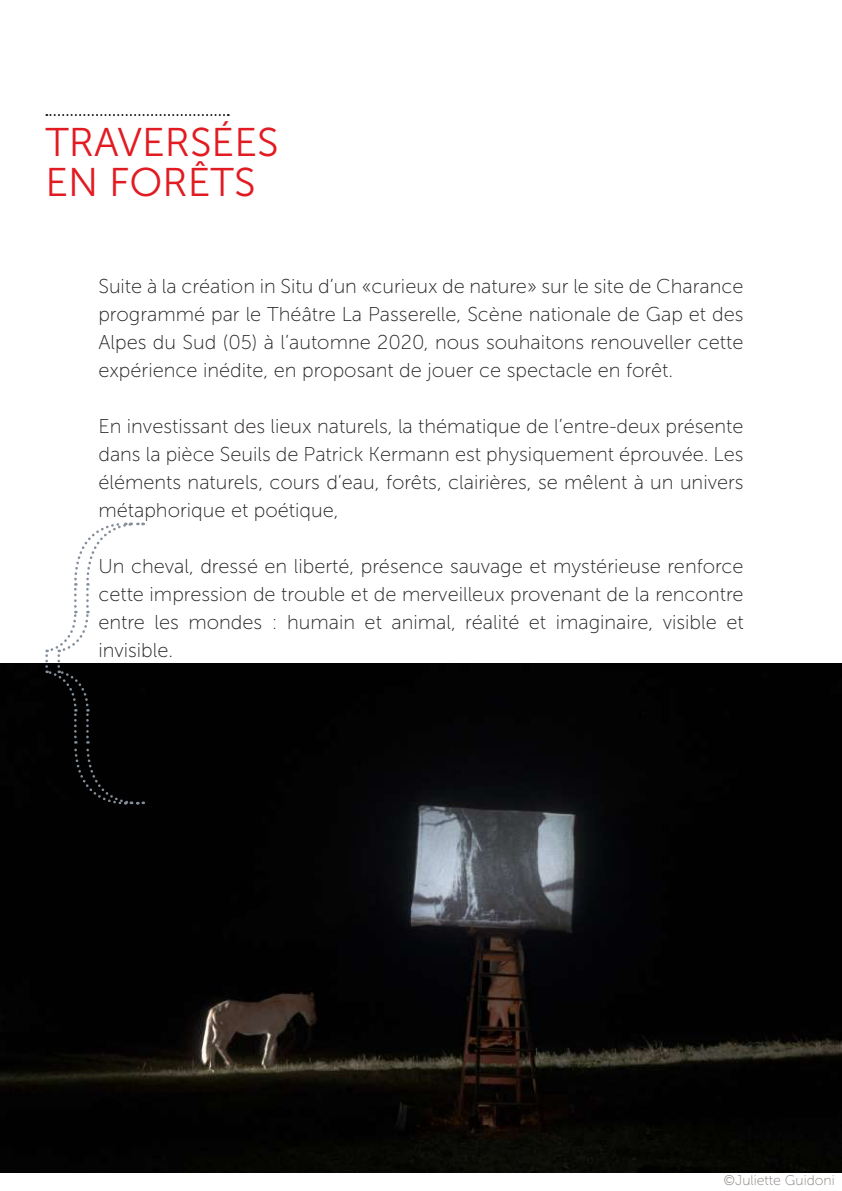
<style>
.page{position:relative;width:842px;height:1191px;background:#fff}
.page>*{position:absolute;margin:0;border:0;box-sizing:border-box;transform-origin:0 0}
.t1{font:40px/40px "Museo Sans 300";color:#e21a21}
.t2{font:20px/28px "Museo Sans 100";color:#231f20;text-align:justify}
.t3{font:14px "Museo Sans 100";color:#867f7c}
</style>
<div class="page">
<img style="left:0;top:663px;width:842px;height:509px">
<svg style="left:45px;top:522px;width:99px;height:283px"></svg>
<svg style="left:46px;top:114px;width:183px;height:2px"></svg>
<h1 class="t1" style="left:45px;top:123px;width:235px">TRAVERSÉES<br>EN FORÊTS</h1>
<p class="t2" style="left:98px;top:272px;width:647px">Suite à la création in Situ d’un «curieux de nature» sur le site de Charance programmé par le Théâtre La Passerelle, Scène nationale de Gap et des Alpes du Sud (05) à l’automne 2020, nous souhaitons renouveller cette expérience inédite, en proposant de jouer ce spectacle en forêt.</p>
<p class="t2" style="left:98px;top:412px;width:647px">En investissant des lieux naturels, la thématique de l’entre-deux présente dans la pièce Seuils de Patrick Kermann est physiquement éprouvée. Les éléments naturels, cours d’eau, forêts, clairières, se mêlent à un univers métaphorique et poétique,</p>
<p class="t2" style="left:98px;top:552px;width:647px">Un cheval, dressé en liberté, présence sauvage et mystérieuse renforce cette impression de trouble et de merveilleux provenant de la rencontre entre les mondes : humain et animal, réalité et imaginaire, visible et invisible.</p>
<p class="t3" style="left:723px;top:1173px;width:113px">©Juliette Guidoni</p>
</div>
